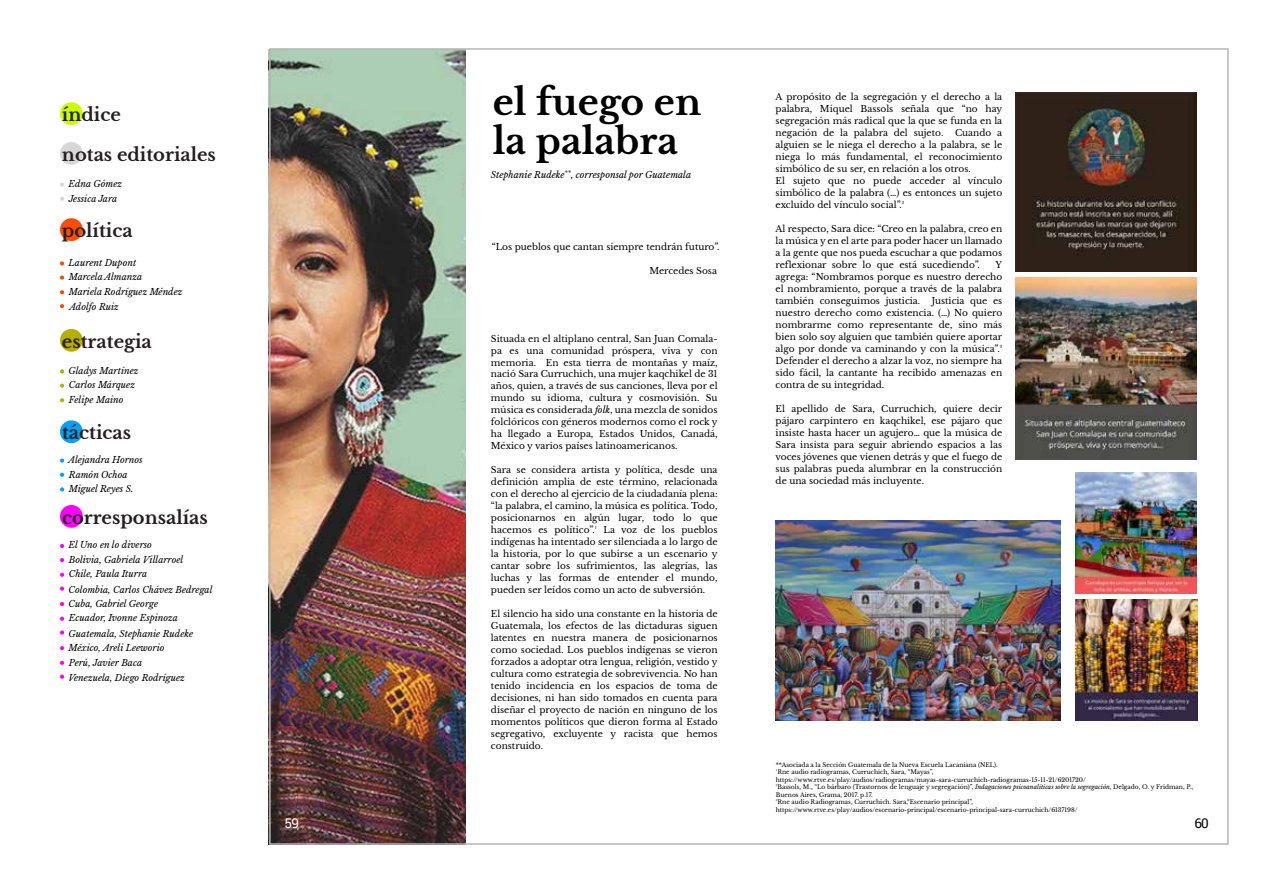
<style>
.page{position:relative;width:1276px;height:893px;background:#fff}
.page>*{position:absolute;margin:0;border:0;box-sizing:border-box;transform-origin:0 0}
.t1{font:700 36px/39px "Libre Baskerville";color:#000}
.t2{font:700 17.85px "Libre Baskerville";color:#241f20}
.t3{font:13.5px "Roboto";color:#fff}
.t4{font:13.5px "Roboto";color:#000}
.t5{font:9px/12px "Libre Baskerville";color:#000;text-align:justify}
.t6{font:italic 9px/14.7px "Libre Baskerville";color:#000}
.t7{font:6px/7.5px "Libre Baskerville";color:#000}
.s1{font-style:italic}
</style>
<div class="page">
<img style="left:268px;top:50px;width:197px;height:795px">
<img style="left:1015px;top:278px;width:181px;height:181px">
<img style="left:1015px;top:93px;width:181px;height:179px">
<img style="left:1075px;top:472px;width:121px;height:122px">
<img style="left:1075px;top:600px;width:122px;height:120px">
<img style="left:776px;top:521px;width:285px;height:199px">
<div style="left:60px;top:218px;width:23px;height:23px;background:#fc4d00;border-radius:50%"></div>
<div style="left:60px;top:142px;width:23px;height:23px;background:#d8d7d7;border-radius:50%"></div>
<div style="left:60px;top:102px;width:23px;height:23px;background:#cbff00;border-radius:50%"></div>
<div style="left:60px;top:329px;width:23px;height:23px;background:#b6ae00;border-radius:50%"></div>
<div style="left:60px;top:420px;width:23px;height:23px;background:#00a2f5;border-radius:50%"></div>
<div style="left:60px;top:505px;width:23px;height:23px;background:#f0f;border-radius:50%"></div>
<svg style="left:60px;top:261px;width:4px;height:5px"></svg>
<svg style="left:60px;top:275px;width:4px;height:5px"></svg>
<svg style="left:60px;top:290px;width:4px;height:4px"></svg>
<svg style="left:60px;top:304px;width:4px;height:4px"></svg>
<svg style="left:60px;top:544px;width:4px;height:4px"></svg>
<svg style="left:60px;top:558px;width:4px;height:4px"></svg>
<svg style="left:60px;top:573px;width:4px;height:4px"></svg>
<svg style="left:60px;top:586px;width:4px;height:5px"></svg>
<svg style="left:60px;top:602px;width:4px;height:4px"></svg>
<svg style="left:60px;top:617px;width:4px;height:4px"></svg>
<svg style="left:60px;top:630px;width:4px;height:5px"></svg>
<svg style="left:60px;top:646px;width:4px;height:4px"></svg>
<svg style="left:60px;top:661px;width:4px;height:4px"></svg>
<svg style="left:60px;top:675px;width:4px;height:4px"></svg>
<svg style="left:60px;top:369px;width:4px;height:5px"></svg>
<svg style="left:60px;top:384px;width:4px;height:4px"></svg>
<svg style="left:60px;top:398px;width:4px;height:4px"></svg>
<svg style="left:60px;top:458px;width:4px;height:5px"></svg>
<svg style="left:60px;top:473px;width:4px;height:4px"></svg>
<svg style="left:60px;top:487px;width:4px;height:4px"></svg>
<svg style="left:60px;top:182px;width:4px;height:5px"></svg>
<svg style="left:60px;top:197px;width:4px;height:4px"></svg>
<h2 class="t2" style="left:62px;top:104px;width:60px">índice</h2>
<h2 class="t2" style="left:62px;top:143px;width:155px">notas editoriales</h2>
<p class="t6" style="left:69px;top:176px;width:55px">Edna Gómez<br>Jessica Jara</p>
<h2 class="t2" style="left:62px;top:220px;width:72px">política</h2>
<p class="t6" style="left:69px;top:255px;width:115px">Laurent Dupont<br>Marcela Almanza<br>Mariela Rodríguez Méndez<br>Adolfo Ruiz</p>
<h2 class="t2" style="left:62px;top:330px;width:91px">estrategia</h2>
<p class="t6" style="left:69px;top:363px;width:71px">Gladys Martínez<br>Carlos Márquez<br>Felipe Maino</p>
<h2 class="t2" style="left:62px;top:422px;width:71px">tácticas</h2>
<p class="t6" style="left:69px;top:452px;width:76px">Alejandra Hornos<br>Ramón Ochoa<br>Miguel Reyes S.</p>
<h2 class="t2" style="left:62px;top:506px;width:147px">corresponsalías</h2>
<p class="t6" style="left:69px;top:537px;width:145px">El Uno en lo diverso<br>Bolivia, Gabriela Villarroel<br>Chile, Paula Iturra<br>Colombia, Carlos Chávez Bedregal<br>Cuba, Gabriel George<br>Ecuador, Ivonne Espinoza<br>Guatemala, Stephanie Rudeke<br>México, Areli Leeworio<br>Perú, Javier Baca<br>Venezuela, Diego Rodríguez</p>
<h1 class="t1" style="left:493px;top:83px;width:210px">el fuego en la palabra</h1>
<p class="t6" style="left:491px;top:167px;width:202px">Stephanie Rudeke<sup>**</sup>, corresponsal por Guatemala</p>
<p class="t5" style="left:492px;top:240px;width:229px">“Los pueblos que cantan siempre tendrán futuro”.</p>
<p class="t5" style="left:649px;top:264px;width:69px">Mercedes Sosa</p>
<p class="t5" style="left:491px;top:332px;width:228px">Situada en el altiplano central, San Juan Comala&shy;pa es una comunidad próspera, viva y con memoria. En esta tierra de montañas y maíz, nació Sara Curruchich, una mujer kaqchikel de 31 años, quien, a través de sus canciones, lleva por el mundo su idioma, cultura y cosmovisión. Su música es considerada <span class="s1">folk</span>, una mezcla de sonidos folclóricos con géneros modernos como el rock y ha llegado a Europa, Estados Unidos, Canadá, México y varios países latinoamericanos.</p>
<p class="t5" style="left:491px;top:464px;width:228px">Sara se considera artista y política, desde una definición amplia de este término, relacionada con el derecho al ejercicio de la ciudadanía plena: “la palabra, el camino, la música es política. Todo, posicionarnos en algún lugar, todo lo que hacemos es político”.¹ La voz de los pueblos indígenas ha intentado ser silenciada a lo largo de la historia, por lo que subirse a un escenario y cantar sobre los sufrimientos, las alegrías, las luchas y las formas de entender el mundo, pueden ser leídos como un acto de subversión.</p>
<p class="t5" style="left:491px;top:608px;width:228px">El silencio ha sido una constante en la historia de Guatemala, los efectos de las dictaduras siguen latentes en nuestra manera de posicionarnos como sociedad. Los pueblos indígenas se vieron forzados a adoptar otra lengua, religión, vestido y cultura como estrategia de sobrevivencia. No han tenido incidencia en los espacios de toma de decisiones, ni han sido tomados en cuenta para diseñar el proyecto de nación en ninguno de los momentos políticos que dieron forma al Estado segregativo, excluyente y racista que hemos construido.</p>
<p class="t5" style="left:775px;top:91px;width:228px">A propósito de la segregación y el derecho a la palabra, Miquel Bassols señala que “no hay segregación más radical que la que se funda en la negación de la palabra del sujeto.</p>
<p class="t5" style="left:775px;top:127px;width:228px;text-align:left;text-indent:179px">Cuando a alguien se le niega el derecho a la palabra, se le niega lo más fundamental, el reconocimiento simbólico de su ser, en relación a los otros.<br>El sujeto que no puede acceder al vínculo simbólico de la palabra (…) es entonces un sujeto excluido del vínculo social”.²</p>
<p class="t5" style="left:775px;top:223px;width:228px">Al respecto, Sara dice: “Creo en la palabra, creo en la música y en el arte para poder hacer un llamado a la gente que nos pueda escuchar a que podamos reflexionar sobre lo que está sucediendo”.</p>
<p class="t5" style="left:775px;top:259px;width:228px;text-indent:220px">Y agrega: “Nombramos porque es nuestro derecho el nombramiento, porque a través de la palabra también conseguimos justicia.</p>
<p class="t5" style="left:775px;top:295px;width:228px;text-indent:156px">Justicia que es nuestro derecho como existencia. (…) No quiero nombrarme como representante de, sino más bien solo soy alguien que también quiere aportar algo por donde va caminando y con la música”.³<br>Defender el derecho a alzar la voz, no siempre ha sido fácil, la cantante ha recibido amenazas en contra de su integridad.</p>
<p class="t5" style="left:775px;top:403px;width:228px">El apellido de Sara, Curruchich, quiere decir pájaro carpintero en kaqchikel, ese pájaro que insiste hasta hacer un agujero… que la música de Sara insista para seguir abriendo espacios a las voces jóvenes que vienen detrás y que el fuego de sus palabras pueda alumbrar en la construcción de una sociedad más incluyente.</p>
<p class="t7" style="left:776px;top:761px;width:419px">**Asociada a la Sección Guatemala de la Nueva Escuela Lacaniana (NEL).<br>¹Rne audio radiogramas, Curruchich, Sara, “Mayas”, https://www.rtve.es/play/audios/radiogramas/mayas-sara-curruchich-radiogramas-15-11-21/6201720/<br>²Bassols, M., “Lo bárbaro (Trastornos de lenguaje y segregación)”, <span class="s1">Indagaciones psicoanalíticas sobre la segregación</span>, Delgado, O. y Fridman, P., Buenos Aires, Grama, 2017. p.17.<br>³Rne audio Radiogramas, Curruchich. Sara,“Escenario principal”, https://www.rtve.es/play/audios/escenario-principal/escenario-principal-sara-curruchich/6137198/</p>
<h3 class="t3" style="left:285px;top:813px;width:16px">59</h3>
<h3 class="t4" style="left:1194px;top:813px;width:16px">60</h3>
</div>
